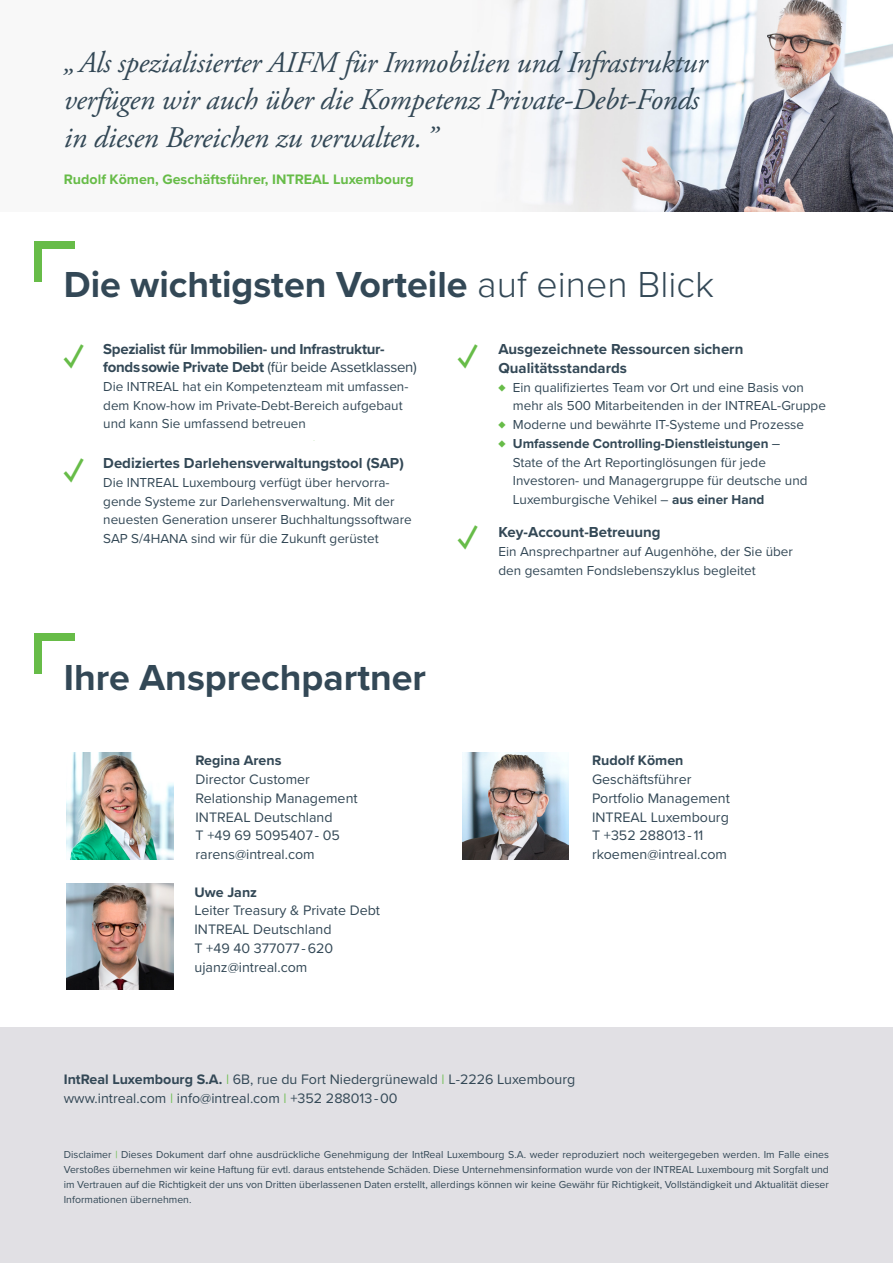
<style>
.page{position:relative;width:893px;height:1263px;background:#fff}
.page>*{position:absolute;margin:0;border:0;box-sizing:border-box;transform-origin:0 0}
.t1{font:700 37.5px "Proxima Nova";color:#334856}
.t2{font:700 37.5px "Proxima Nova";color:#67bc48}
.B_Copy{font:italic 30px/37.5px "Adobe Garamond Pro";letter-spacing:-.01em;color:#334856}
.t3{font:700 15px/18.8px "Proxima Nova";color:#334856}
.t4{font:700 15px/18px "Proxima Nova";letter-spacing:-.02em;color:#334856}
.B_Copy-2{font:14.25px "Proxima Nova";color:#334856}
.B_Copy-3{font:700 14.25px "Proxima Nova";color:#67bc48}
.B_Copy-4{font:700 14.25px "Proxima Nova";color:#334856}
.t5{font:13.5px/18.8px "Proxima Nova";color:#334856}
.B_Copy-5{font:10.5px/15px "Proxima Nova";color:#334856;text-align:justify}
.s1{font-weight:300}
.s2{font-weight:400}
.s3{font-weight:700;font-size:14.25px;color:#67bc48}
.s4{font-weight:700}
.s5{font-size:14.25px}
.s6{font-weight:300;color:#67bc48}
.s7{font-weight:300;color:#67bd4a}
.s8{color:#67bc48}
</style>
<div class="page">
<img style="left:67px;top:753px;width:106px;height:106px">
<img style="left:498px;top:0;width:395px;height:211px">
<div style="left:0;top:1028px;width:893px;height:235px;background:#e1e0e4"></div>
<div style="left:34px;top:241px;width:8px;height:40px;background:#67bc48"></div>
<div style="left:34px;top:241px;width:40px;height:8px;background:#67bc48"></div>
<div style="left:34px;top:634px;width:8px;height:40px;background:#67bc48"></div>
<div style="left:34px;top:634px;width:40px;height:7px;background:#67bc48"></div>
<img style="left:462px;top:753px;width:107px;height:106px">
<img style="left:67px;top:883px;width:106px;height:106px">
<p class="B_Copy" style="left:64px;top:44px;width:645px">„Als spezialisierter AIFM für Immobilien und Infrastruktur verfügen wir auch über die Kompetenz Private-Debt-Fonds in diesen Bereichen zu verwalten.”</p>
<p class="B_Copy-3" style="left:64px;top:169px;width:351px">Rudolf Kömen, Geschäftsführer, INTREAL Luxembourg</p>
<p class="t1" style="left:64px;top:256px;width:652px">Die wichtigsten Vorteile <span class="s1">auf einen Blick</span></p>
<p class="t4" style="left:103px;top:340px;width:315px">Spezialist für Immobilien- und Infrastruktur&shy;fonds sowie Private Debt <span class="s2">(für beide Assetklassen)</span></p>
<p class="t5" style="left:103px;top:376px;width:307px">Die INTREAL hat ein Kompetenzteam mit umfassen&shy;dem Know-how im Private-Debt-Bereich aufgebaut und kann Sie umfassend betreuen</p>
<p class="t3" style="left:103px;top:453px;width:302px">Dediziertes Darlehensverwaltungstool (SAP)</p>
<p class="t5" style="left:103px;top:472px;width:310px">Die INTREAL Luxembourg verfügt über hervorra&shy;gende Systeme zur Darlehensverwaltung. Mit der neuesten Generation unserer Buchhaltungssoftware SAP S/4HANA sind wir für die Zukunft gerüstet</p>
<p class="t3" style="left:498px;top:339px;width:246px">Ausgezeichnete Ressourcen sichern<br>Qualitätsstandards</p>
<p class="t5" style="left:513px;top:377px;width:315px;text-indent:-14px"><span class="s3">♦</span> Ein qualifiziertes Team vor Ort und eine Basis von mehr als 500 Mitarbeitenden in der INTREAL-Gruppe</p>
<p class="t5" style="left:498px;top:415px;width:307px"><span class="s3">♦</span> Moderne und bewährte IT-Systeme und Prozesse</p>
<p class="t5" style="left:513px;top:433px;width:296px;text-indent:-14px"><span class="s3">♦</span> <span class="s4">Umfassende Controlling-Dienstleistungen</span> <span class="s5">– </span>State of the Art Reportinglösungen für jede Investoren- und Managergruppe für deutsche und Luxemburgische Vehikel – <span class="s4">aus einer Hand</span></p>
<p class="t3" style="left:498px;top:522px;width:164px">Key-Account-Betreuung</p>
<p class="t5" style="left:498px;top:541px;width:296px">Ein Ansprechpartner auf Augenhöhe, der Sie über den gesamten Fondslebenszyklus begleitet</p>
<p class="t2" style="left:64px;top:331px;width:21px">✓</p>
<p class="t2" style="left:458px;top:332px;width:21px">✓</p>
<p class="t2" style="left:64px;top:445px;width:21px">✓</p>
<p class="t2" style="left:458px;top:513px;width:21px">✓</p>
<p class="t1" style="left:64px;top:650px;width:364px">Ihre Ansprechpartner</p>
<p class="B_Copy-4" style="left:196px;top:750px;width:87px">Regina Arens</p>
<p class="B_Copy-2" style="left:196px;top:769px;width:116px">Director Customer</p>
<p class="B_Copy-2" style="left:196px;top:787px;width:164px">Relationship Management</p>
<p class="B_Copy-2" style="left:196px;top:806px;width:139px">INTREAL Deutschland</p>
<p class="B_Copy-2" style="left:196px;top:825px;width:146px">T +49 69 5095407 - 05</p>
<p class="B_Copy-2" style="left:196px;top:844px;width:121px">rarens@intreal.com</p>
<p class="B_Copy-4" style="left:195px;top:881px;width:64px">Uwe Janz</p>
<p class="B_Copy-2" style="left:195px;top:900px;width:187px">Leiter Treasury &amp; Private Debt</p>
<p class="B_Copy-2" style="left:195px;top:919px;width:139px">INTREAL Deutschland</p>
<p class="B_Copy-2" style="left:195px;top:937px;width:140px">T +49 40 377077 - 620</p>
<p class="B_Copy-2" style="left:195px;top:956px;width:114px">ujanz@intreal.com</p>
<p class="B_Copy-4" style="left:592px;top:750px;width:93px">Rudolf Kömen</p>
<p class="B_Copy-2" style="left:592px;top:769px;width:101px">Geschäftsführer</p>
<p class="B_Copy-2" style="left:592px;top:787px;width:139px">Portfolio Management</p>
<p class="B_Copy-2" style="left:592px;top:806px;width:138px">INTREAL Luxembourg</p>
<p class="B_Copy-2" style="left:592px;top:825px;width:113px">T +352 288013 - 11</p>
<p class="B_Copy-2" style="left:592px;top:844px;width:137px">rkoemen@intreal.com</p>
<p class="B_Copy-2" style="left:64px;top:1069px;width:513px"><span class="s4">IntReal Luxembourg S.A.</span> <span class="s6">I</span> 6B, rue du Fort Niedergrünewald <span class="s7">I</span> L-2226 Luxembourg</p>
<p class="B_Copy-2" style="left:64px;top:1087px;width:335px">www.intreal.com <span class="s7">I</span> info@intreal.com <span class="s6">I</span> +352 288013 - 00</p>
<p class="B_Copy-5" style="left:64px;top:1147px;width:767px">Disclaimer <span class="s8">|</span> Dieses Dokument darf ohne ausdrückliche Genehmigung der IntReal Luxembourg S.A. weder reproduziert noch weitergegeben werden. Im Falle eines Verstoßes übernehmen wir keine Haftung für evtl. daraus entstehende Schäden. Diese Unternehmensinformation wurde von der INTREAL Luxembourg mit Sorgfalt und im Vertrauen auf die Richtigkeit der uns von Dritten überlassenen Daten erstellt, allerdings können wir keine Gewähr für Richtigkeit, Vollständigkeit und Aktualität dieser Informationen übernehmen.</p>
</div>
